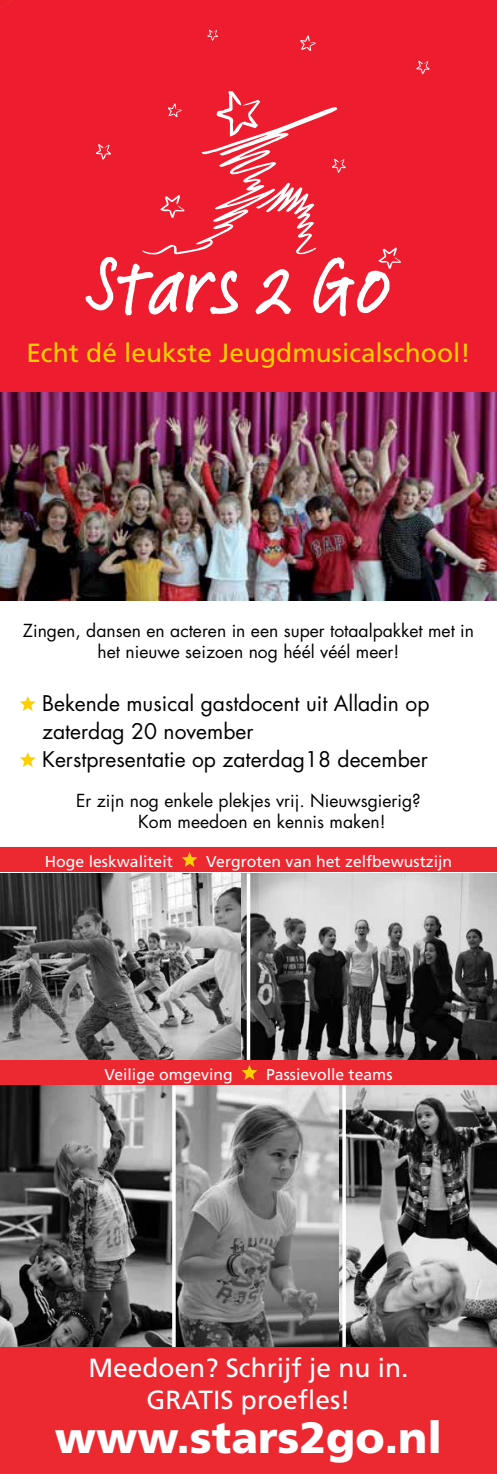
<style>
.page{position:relative;width:497px;height:1474px;background:#fff}
.page>*{position:absolute;margin:0;border:0;box-sizing:border-box;transform-origin:0 0}
.t1{font:900 43.75px "Frutiger LT Std";color:#fff}
.t2{font:26.25px/31.5px "Frutiger LT Std";color:#fff;text-align:center}
.t3{font:26.25px "Frutiger LT Std";color:#ffcf01}
.t4{font:21px/28px "Futura Std";color:#000}
.t5{font:17.5px/21px "Futura Std";color:#000;text-align:center}
.t6{font:15.75px "Frutiger LT Std";color:#fff}
</style>
<div class="page">
<img style="left:0;top:1085px;width:339px;height:262px">
<img style="left:339px;top:1085px;width:157px;height:262px">
<hr style="left:172px;top:1085px;width:3px;height:262px;background:#fff">
<hr style="left:342px;top:1085px;width:3px;height:262px;background:#fff">
<img style="left:0;top:873px;width:241px;height:187px">
<img style="left:241px;top:873px;width:255px;height:187px">
<svg style="left:246px;top:873px;width:4px;height:187px"></svg>
<div style="left:0;top:0;width:496px;height:392px;background:#ed1c2e"></div>
<svg style="left:0;top:0;width:13px;height:7px"></svg>
<div style="left:0;top:1347px;width:496px;height:126px;background:#ec2830"></div>
<img style="left:0;top:392px;width:496px;height:208px">
<div style="left:0;top:1060px;width:496px;height:25px;background:#ec2830"></div>
<svg style="left:241px;top:1065px;width:16px;height:14px"></svg>
<div style="left:0;top:847px;width:496px;height:25px;background:#ec2830"></div>
<svg style="left:182px;top:852px;width:15px;height:15px"></svg>
<svg style="left:20px;top:696px;width:16px;height:15px"></svg>
<svg style="left:20px;top:752px;width:16px;height:15px"></svg>
<h2 class="t3" style="left:26px;top:337px;width:445px">Echt dé leukste Jeugdmusicalschool!</h2>
<p class="t5" style="left:23px;top:620px;width:452px">Zingen, dansen en acteren in een super totaalpakket met in het nieuwe seizoen nog héél véél meer!</p>
<p class="t4" style="left:42px;top:689px;width:388px">Bekende musical gastdocent uit Alladin op zaterdag 20 november<br>Kerstpresentatie op zaterdag18 december</p>
<p class="t5" style="left:138px;top:790px;width:284px;text-align:left;text-indent:-62px">Er zijn nog enkele plekjes vrij. Nieuwsgierig?<br>Kom meedoen en kennis maken!</p>
<p class="t6" style="left:45px;top:852px;width:129px">Hoge leskwaliteit</p>
<p class="t6" style="left:206px;top:852px;width:247px">Vergroten van het zelfbewustzijn</p>
<p class="t6" style="left:104px;top:1064px;width:130px">Veilige omgeving</p>
<p class="t6" style="left:266px;top:1064px;width:128px">Passievolle teams</p>
<h2 class="t2" style="left:88px;top:1352px;width:321px">Meedoen? Schrijf je nu in.<br>GRATIS proefles!</h2>
<h1 class="t1" style="left:55px;top:1410px;width:388px">www.stars2go.nl</h1>
</div>
